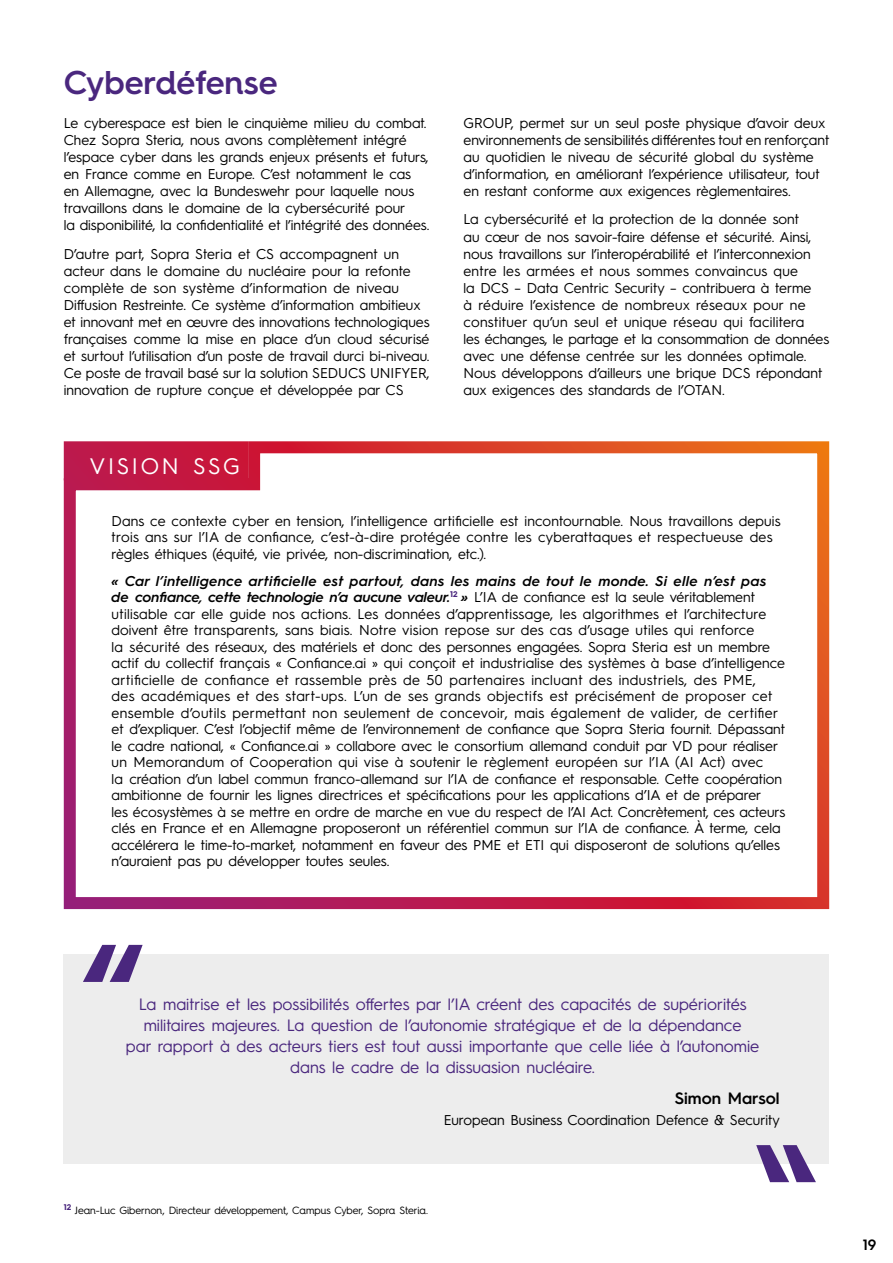
<style>
.page{position:relative;width:893px;height:1263px;background:#fff}
.page>*{position:absolute;margin:0;border:0;box-sizing:border-box;transform-origin:0 0}
.t1{font:600 33px "Hurme Geometric Sans 4";color:#4a277e}
.t2{font:22.5px "Hurme Geometric Sans 3";letter-spacing:.12em;color:#fff}
.t3{font:16.5px/21px "Hurme Geometric Sans 3";color:#4a277e;text-align:center}
.t4{font:600 16.5px "Hurme Geometric Sans 3";color:#000}
.t5{font:600 15px "Hurme Geometric Sans 4";color:#000}
.t6{font:14.25px/17.1px "Hurme Geometric Sans 3";color:#000}
.t7{font:10.5px "Hurme Geometric Sans 4";letter-spacing:-.01em;color:#000}
.t8{font:700 8.25px "Hurme Geometric Sans 3";color:#4a277e}
.s1{font-weight:600;font-style:italic}
</style>
<div class="page">
<div style="left:64px;top:954px;width:765px;height:209px;background:#ededed"></div>
<svg style="left:83px;top:945px;width:60px;height:37px"></svg>
<svg style="left:756px;top:1145px;width:60px;height:37px"></svg>
<svg style="left:63px;top:441px;width:767px;height:469px"></svg>
<svg style="left:63px;top:441px;width:227px;height:81px"></svg>
<h1 class="t1" style="left:64px;top:60px;width:215px">Cyberdéfense</h1>
<p class="t6" style="left:64px;top:113px;width:367px">Le cyberespace est bien le cinquième milieu du combat.<br>Chez Sopra Steria, nous avons complètement intégré l’espace cyber dans les grands enjeux présents et futurs, en France comme en Europe. C’est notamment le cas en Allemagne, avec la Bundeswehr pour laquelle nous travaillons dans le domaine de la cybersécurité pour<br>la disponibilité, la confidentialité et l’intégrité des données.</p>
<p class="t6" style="left:64px;top:244px;width:367px">D’autre part, Sopra Steria et CS accompagnent un acteur dans le domaine du nucléaire pour la refonte complète de son système d’information de niveau Diffusion Restreinte. Ce système d’information ambitieux et innovant met en œuvre des innovations technologiques françaises comme la mise en place d’un cloud sécurisé et surtout l’utilisation d’un poste de travail durci bi-niveau.<br>Ce poste de travail basé sur la solution SEDUCS UNIFYER, innovation de rupture conçue et développée par CS</p>
<h2 class="t2" style="left:89px;top:450px;width:152px">VISION SSG</h2>
<p class="t6" style="left:463px;top:113px;width:367px">GROUP, permet sur un seul poste physique d’avoir deux environnements de sensibilités différentes tout en renforçant au quotidien le niveau de sécurité global du système d’information, en améliorant l’expérience utilisateur, tout en restant conforme aux exigences règlementaires.</p>
<p class="t6" style="left:463px;top:210px;width:367px">La cybersécurité et la protection de la donnée sont<br>au cœur de nos savoir-faire défense et sécurité. Ainsi, nous travaillons sur l’interopérabilité et l’interconnexion entre les armées et nous sommes convaincus que<br>la DCS – Data Centric Security – contribuera à terme<br>à réduire l’existence de nombreux réseaux pour ne constituer qu’un seul et unique réseau qui facilitera<br>les échanges, le partage et la consommation de données avec une défense centrée sur les données optimale.<br>Nous développons d’ailleurs une brique DCS répondant aux exigences des standards de l’OTAN.</p>
<p class="t6" style="left:112px;top:511px;width:670px;line-height:16.5px">Dans ce contexte cyber en tension, l’intelligence artificielle est incontournable. Nous travaillons depuis trois ans sur l’IA de confiance, c’est-à-dire protégée contre les cyberattaques et respectueuse des règles éthiques (équité, vie privée, non-discrimination, etc.).</p>
<p class="t6" style="left:112px;top:571px;width:675px;line-height:16.5px"><span class="s1">« Car l’intelligence artificielle est partout, dans les mains de tout le monde. Si elle n’est pas de confiance, cette technologie n’a aucune valeur.</span><sup>12</sup> <span class="s1">»</span> L’IA de confiance est la seule véritablement utilisable car elle guide nos actions. Les données d’apprentissage, les algorithmes et l’architecture doivent être transparents, sans biais. Notre vision repose sur des cas d’usage utiles qui renforce<br>la sécurité des réseaux, des matériels et donc des personnes engagées. Sopra Steria est un membre actif du collectif français « Confiance.ai » qui conçoit et industrialise des systèmes à base d’intelligence artificielle de confiance et rassemble près de 50 partenaires incluant des industriels, des PME,<br>des académiques et des start-ups. L’un de ses grands objectifs est précisément de proposer cet ensemble d’outils permettant non seulement de concevoir, mais également de valider, de certifier et d’expliquer. C’est l’objectif même de l’environnement de confiance que Sopra Steria fournit. Dépassant le cadre national, « Confiance.ai » collabore avec le consortium allemand conduit par VD pour réaliser un Memorandum of Cooperation qui vise à soutenir le règlement européen sur l’IA (AI Act) avec<br>la création d’un label commun franco-allemand sur l’IA de confiance et responsable. Cette coopération ambitionne de fournir les lignes directrices et spécifications pour les applications d’IA et de préparer<br>les écosystèmes à se mettre en ordre de marche en vue du respect de l’AI Act. Concrètement, ces acteurs clés en France et en Allemagne proposeront un référentiel commun sur l’IA de confiance. À terme, cela accélérera le time-to-market, notamment en faveur des PME et ETI qui disposeront de solutions qu’elles n’auraient pas pu développer toutes seules.</p>
<p class="t3" style="left:126px;top:993px;width:635px">La maitrise et les possibilités offertes par l’IA créent des capacités de supériorités militaires majeures. La question de l’autonomie stratégique et de la dépendance<br>par rapport à des acteurs tiers est tout aussi importante que celle liée à l’autonomie dans le cadre de la dissuasion nucléaire.</p>
<p class="t4" style="left:675px;top:1086px;width:106px">Simon Marsol</p>
<p class="t6" style="left:444px;top:1110px;width:338px">European Business Coordination Defence &amp; Security</p>
<p class="t8" style="left:64px;top:1201px;width:9px">12</p>
<p class="t7" style="left:75px;top:1203px;width:355px">Jean-Luc Gibernon, Directeur développement, Campus Cyber, Sopra Steria.</p>
<p class="t5" style="left:863px;top:1234px;width:15px">19</p>
</div>
